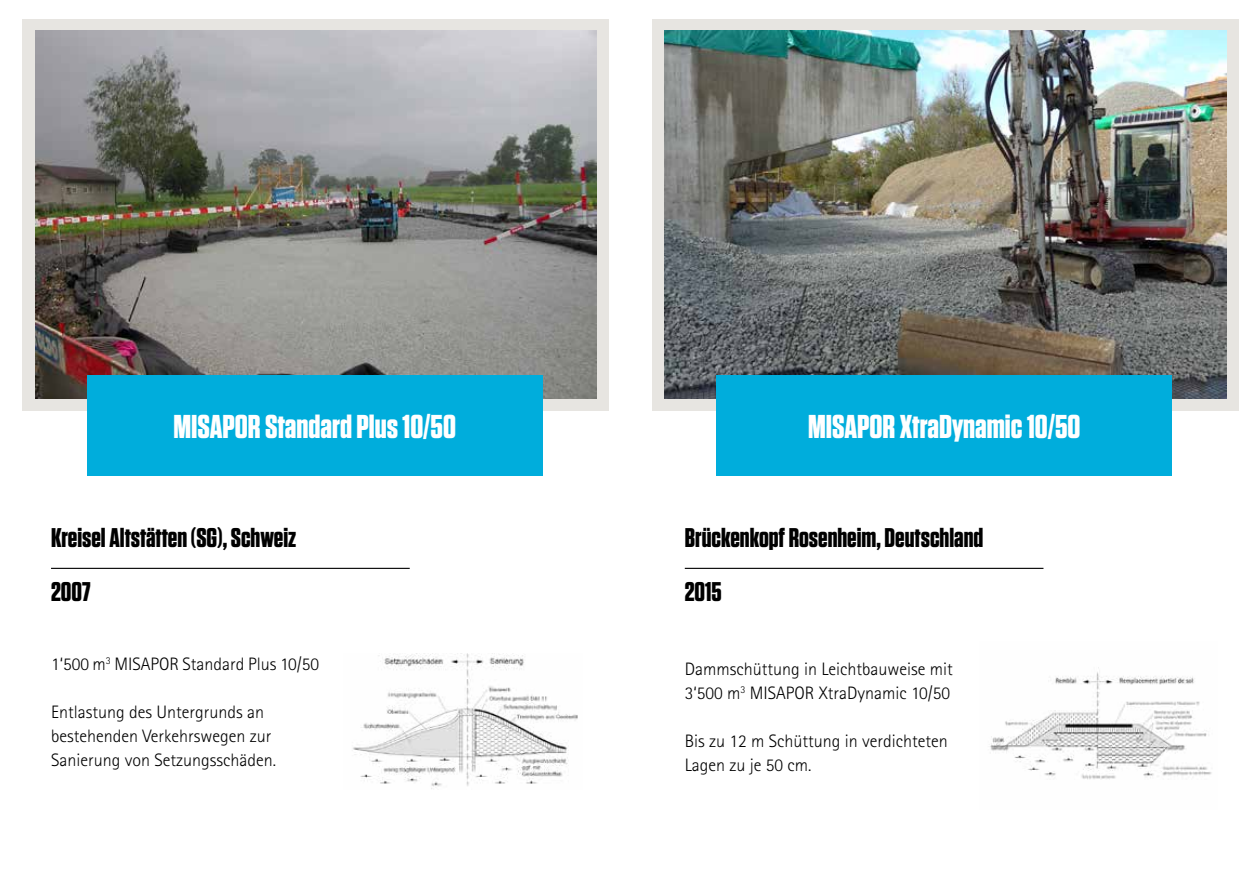
<style>
.page{position:relative;width:1259px;height:893px;background:#fff}
.page>*{position:absolute;margin:0;border:0;box-sizing:border-box;transform-origin:0 0}
.t1{font:700 33px "Tungsten";color:#fff}
.t2{font:700 27px "Tungsten";color:#000}
.t3{font:300 18px/24px "Rotis Sans Serif Std";color:#000}
</style>
<div class="page">
<div style="left:652px;top:19px;width:586px;height:391px;background:#e7e5e1"></div>
<div style="left:22px;top:19px;width:587px;height:391px;background:#e7e5e1"></div>
<img style="left:664px;top:31px;width:562px;height:368px">
<img style="left:35px;top:31px;width:561px;height:368px">
<div style="left:87px;top:375px;width:455px;height:101px;background:#00addc"></div>
<div style="left:716px;top:375px;width:455px;height:101px;background:#00addc"></div>
<hr style="left:51px;top:568px;width:359px;height:1px;background:#000">
<hr style="left:685px;top:568px;width:358px;height:1px;background:#000">
<img style="left:990px;top:667px;width:222px;height:113px">
<img style="left:352px;top:653px;width:226px;height:136px">
<h1 class="t1" style="left:173px;top:409px;width:284px">MISAPOR Standard Plus 10/50</h1>
<h1 class="t1" style="left:808px;top:409px;width:274px">MISAPOR XtraDynamic 10/50</h1>
<h2 class="t2" style="left:51px;top:523px;width:247px">Kreisel Altstätten (SG), Schweiz</h2>
<h2 class="t2" style="left:51px;top:577px;width:41px">2007</h2>
<p class="t3" style="left:51px;top:652px;width:269px">1‘500 m<sup>3</sup> MISAPOR Standard Plus 10/50</p>
<p class="t3" style="left:51px;top:700px;width:226px">Entlastung des Untergrunds an bestehenden Verkehrswegen zur<br>Sanierung von Setzungsschäden.</p>
<h2 class="t2" style="left:685px;top:523px;width:300px">Brückenkopf Rosenheim, Deutschland</h2>
<h2 class="t2" style="left:685px;top:577px;width:38px">2015</h2>
<p class="t3" style="left:685px;top:657px;width:269px">Dammschüttung in Leichtbauweise mit<br>3‘500 m<sup>3</sup> MISAPOR XtraDynamic 10/50</p>
<p class="t3" style="left:685px;top:729px;width:264px">Bis zu 12 m Schüttung in verdichteten<br>Lagen zu je 50 cm.</p>
</div>
